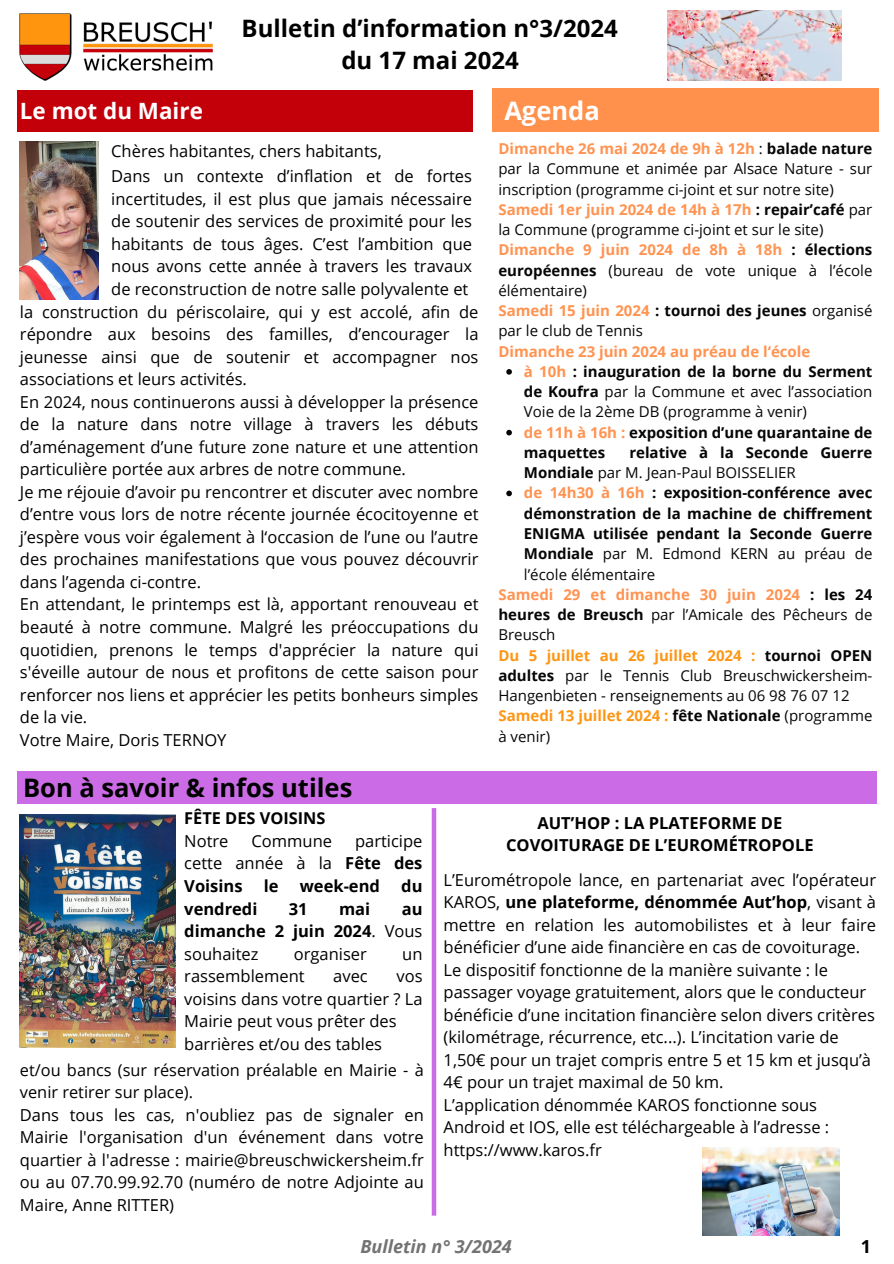
<style>
.page{position:relative;width:894px;height:1264px;background:#fff}
.page>*{position:absolute;margin:0;border:0;box-sizing:border-box;transform-origin:0 0}
.t1{font:700 25.5px "Open Sans";color:#000}
.t2{font:700 25.5px "Open Sans";color:#fff}
.t3{font:700 24px/32.7px "Open Sans";color:#000;text-align:center}
.t4{font:700 22.35px "Open Sans";color:#fff}
.t5{font:italic 700 18px "Open Sans";color:#737373}
.t6{font:700 18px "Open Sans";color:#000}
.t7{font:16.5px/22.5px "Open Sans";color:#000}
.t8{font:700 16.5px/22.5px "Open Sans";color:#000;text-align:center}
.t9{font:16.35px/22.5px "Open Sans";color:#000}
.t10{font:700 16.35px "Open Sans";color:#000}
.t11{font:15px/20.2px "Open Sans";color:#000}
.t12{font:700 15px/20.2px "Open Sans";color:#000}
.t13{font:700 15px "Open Sans";color:#fd940e}
.t14{font:700 15px "Open Sans";color:#ff914d}
.s1{font-weight:700;color:#ff914d}
.s2{font-weight:700}
.s3{color:#ff914d}
.s4{font-weight:400}
.s5{color:#000}
.s6{font-weight:400;color:#000}
</style>
<div class="page">
<div style="left:17px;top:90px;width:455px;height:41px;background:#c3000a"></div>
<img style="left:20px;top:142px;width:79px;height:157px">
<div style="left:17px;top:771px;width:858px;height:32px;background:#cb6ce6"></div>
<svg style="left:506px;top:369px;width:5px;height:5px"></svg>
<svg style="left:506px;top:430px;width:5px;height:5px"></svg>
<svg style="left:506px;top:490px;width:5px;height:6px"></svg>
<div style="left:492px;top:88px;width:386px;height:43px;background:#ff914d"></div>
<div style="left:431px;top:808px;width:5px;height:407px;background:#cb6ce6"></div>
<img style="left:20px;top:14px;width:193px;height:66px">
<img style="left:702px;top:1147px;width:137px;height:88px">
<img style="left:20px;top:814px;width:155px;height:233px">
<img style="left:667px;top:10px;width:174px;height:70px">
<p class="t3" style="left:241px;top:11px;width:378px">Bulletin d’information n°3/2024 du 17 mai 2024</p>
<h1 class="t4" style="left:20px;top:95px;width:184px">Le mot du Maire</h1>
<p class="t2" style="left:504px;top:93px;width:97px">Agenda</p>
<p class="t7" style="left:111px;top:139px;width:272px">Chères habitantes, chers habitants,</p>
<p class="t11" style="left:498px;top:138px;width:375px"><span class="s1">Dimanche 26 mai 2024 de 9h à 12h</span> : <span class="s2">balade nature </span>par la Commune et animée par Alsace Nature - sur inscription (programme ci-joint et sur notre site)<br><span class="s1">Samedi 1er juin 2024 de 14h à 17h</span> <span class="s2">: repair’café</span> par la Commune (programme ci-joint et sur le site)<br><span class="s1">Dimanche 9 juin 2024 de 8h à 18h</span> <span class="s2">: élections européennes</span> (bureau de vote unique à l’école élémentaire)<br><span class="s1">Samedi 15 juin 2024</span> <span class="s2">: tournoi des jeunes</span> organisé par le club de Tennis</p>
<p class="t12" style="left:523px;top:341px;width:350px;text-indent:-25px"><span class="s3">Dimanche 23 juin 2024 au préau de l‘école<br>à 10h</span> : inauguration de la borne du Serment de Koufra <span class="s4">par la Commune et avec l’association Voie de la 2ème DB (programme à venir)<br></span><span class="s3">de 11h à 16h :</span> exposition d’une quarantaine de maquettes</p>
<p class="t7" style="left:111px;top:164px;width:362px;text-align:justify">Dans un contexte d’inflation et de fortes incertitudes, il est plus que jamais nécessaire de soutenir des services de proximité pour les habitants de tous âges. C’est l’ambition que nous avons cette année à travers les travaux de reconstruction de notre salle polyvalente et</p>
<p class="t7" style="left:20px;top:300px;width:460px">la construction du périscolaire, qui y est accolé, afin de répondre aux besoins des familles, d’encourager la jeunesse ainsi que de soutenir et accompagner nos associations et leurs activités.<br>En 2024, nous continuerons aussi à développer la présence de la nature dans notre village à travers les débuts d’aménagement d’une future zone nature et une attention particulière portée aux arbres de notre commune.<br>Je me réjouie d’avoir pu rencontrer et discuter avec nombre d’entre vous lors de notre récente journée écocitoyenne et j’espère vous voir également à l‘occasion de l’une ou l’autre des prochaines manifestations que vous pouvez découvrir dans l’agenda ci-contre.<br>En attendant, le printemps est là, apportant renouveau et beauté à notre commune. Malgré les préoccupations du quotidien, prenons le temps d'apprécier la nature qui s'éveille autour de nous et profitons de cette saison pour renforcer nos liens et apprécier les petits bonheurs simples de la vie.<br>Votre Maire, Doris TERNOY</p>
<p class="t12" style="left:629px;top:442px;width:244px">relative à la Seconde Guerre</p>
<p class="t11" style="left:523px;top:462px;width:273px"><span class="s2">Mondiale</span> par M. Jean-Paul BOISSELIER</p>
<p class="t12" style="left:523px;top:482px;width:350px"><span class="s3">de 14h30 à 16h</span> : exposition-conférence avec</p>
<p class="t12" style="left:523px;top:503px;width:350px">démonstration de la machine de chiffrement</p>
<p class="t12" style="left:523px;top:523px;width:350px">ENIGMA utilisée pendant la Seconde Guerre</p>
<p class="t11" style="left:523px;top:543px;width:350px"><span class="s2">Mondiale</span> par M. Edmond KERN au préau de</p>
<p class="t11" style="left:523px;top:563px;width:133px">l’école élémentaire</p>
<p class="t14" style="left:498px;top:583px;width:375px">Samedi 29 et dimanche 30 juin 2024 <span class="s5">: les 24</span></p>
<p class="t11" style="left:498px;top:604px;width:375px"><span class="s2">heures de Breusch</span> par l’Amicale des Pêcheurs de</p>
<p class="t11" style="left:498px;top:624px;width:58px">Breusch</p>
<p class="t13" style="left:498px;top:644px;width:375px">Du 5 juillet au 26 juillet 2024 : <span class="s5">tournoi OPEN</span></p>
<p class="t11" style="left:498px;top:665px;width:375px"><span class="s2">adultes</span> par le Tennis Club Breuschwickersheim-</p>
<p class="t11" style="left:498px;top:685px;width:352px">Hangenbieten - renseignements au 06 98 76 07 12</p>
<p class="t13" style="left:498px;top:705px;width:375px">Samedi 13 juillet 2024 : <span class="s5">fête Nationale</span> <span class="s6">(programme</span></p>
<p class="t11" style="left:498px;top:725px;width:53px">à venir)</p>
<p class="t1" style="left:23px;top:769px;width:330px">Bon à savoir &amp; infos utiles</p>
<p class="t10" style="left:184px;top:807px;width:143px">FÊTE DES VOISINS</p>
<p class="t7" style="left:184px;top:829px;width:46px">Notre</p>
<p class="t7" style="left:251px;top:829px;width:82px">Commune</p>
<p class="t7" style="left:184px;top:829px;width:240px;text-align:justify;text-indent:171px">participe cette année à la <span class="s2">Fête des Voisins</span></p>
<p class="t8" style="left:264px;top:874px;width:16px">le</p>
<p class="t8" style="left:300px;top:874px;width:82px">week-end</p>
<p class="t8" style="left:401px;top:874px;width:23px">du</p>
<p class="t8" style="left:184px;top:896px;width:75px">vendredi</p>
<p class="t8" style="left:289px;top:896px;width:20px">31</p>
<p class="t8" style="left:339px;top:896px;width:33px">mai</p>
<p class="t8" style="left:184px;top:896px;width:240px;text-align:justify;text-indent:217px">au dimanche 2 juin 2024<span class="s4">. Vous souhaitez</span></p>
<p class="t7" style="left:294px;top:941px;width:75px">organiser</p>
<p class="t7" style="left:402px;top:941px;width:22px">un</p>
<p class="t7" style="left:184px;top:964px;width:122px">rassemblement</p>
<p class="t7" style="left:333px;top:964px;width:36px">avec</p>
<p class="t7" style="left:184px;top:964px;width:240px;text-indent:212px">vos voisins dans votre quartier ? La<br>Mairie peut vous prêter des barrières et/ou des tables</p>
<p class="t9" style="left:20px;top:1057px;width:405px">et/ou bancs (sur réservation préalable en Mairie - à venir retirer sur place).</p>
<p class="t7" style="left:20px;top:1102px;width:405px;text-align:justify">Dans tous les cas, n'oubliez pas de signaler en Mairie l'organisation d'un événement dans votre quartier à l'adresse : mairie@breuschwickersheim.fr ou au 07.70.99.92.70 (numéro de notre Adjointe au Maire, Anne RITTER)</p>
<h5 class="t8" style="left:506px;top:811px;width:309px">AUT’HOP : LA PLATEFORME DE<br>COVOITURAGE DE L’EUROMÉTROPOLE</h5>
<h5 class="t7" style="left:443px;top:868px;width:434px">L’Eurométropole lance, en partenariat avec l’opérateur KAROS, <span class="s2">une plateforme, dénommée Aut’hop</span>, visant à mettre en relation les automobilistes et à leur faire bénéficier d’une aide financière en cas de covoiturage.<br>Le dispositif fonctionne de la manière suivante : le passager voyage gratuitement, alors que le conducteur bénéficie d’une incitation financière selon divers critères (kilométrage, récurrence, etc...). L’incitation varie de 1,50€ pour un trajet compris entre 5 et 15 km et jusqu’à 4€ pour un trajet maximal de 50 km.<br>L’application dénommée KAROS fonctionne sous Android et IOS, elle est téléchargeable à l’adresse : https://www.karos.fr</h5>
<p class="t5" style="left:360px;top:1233px;width:153px">Bulletin n° 3/2024</p>
<p class="t6" style="left:860px;top:1233px;width:12px">1</p>
</div>
